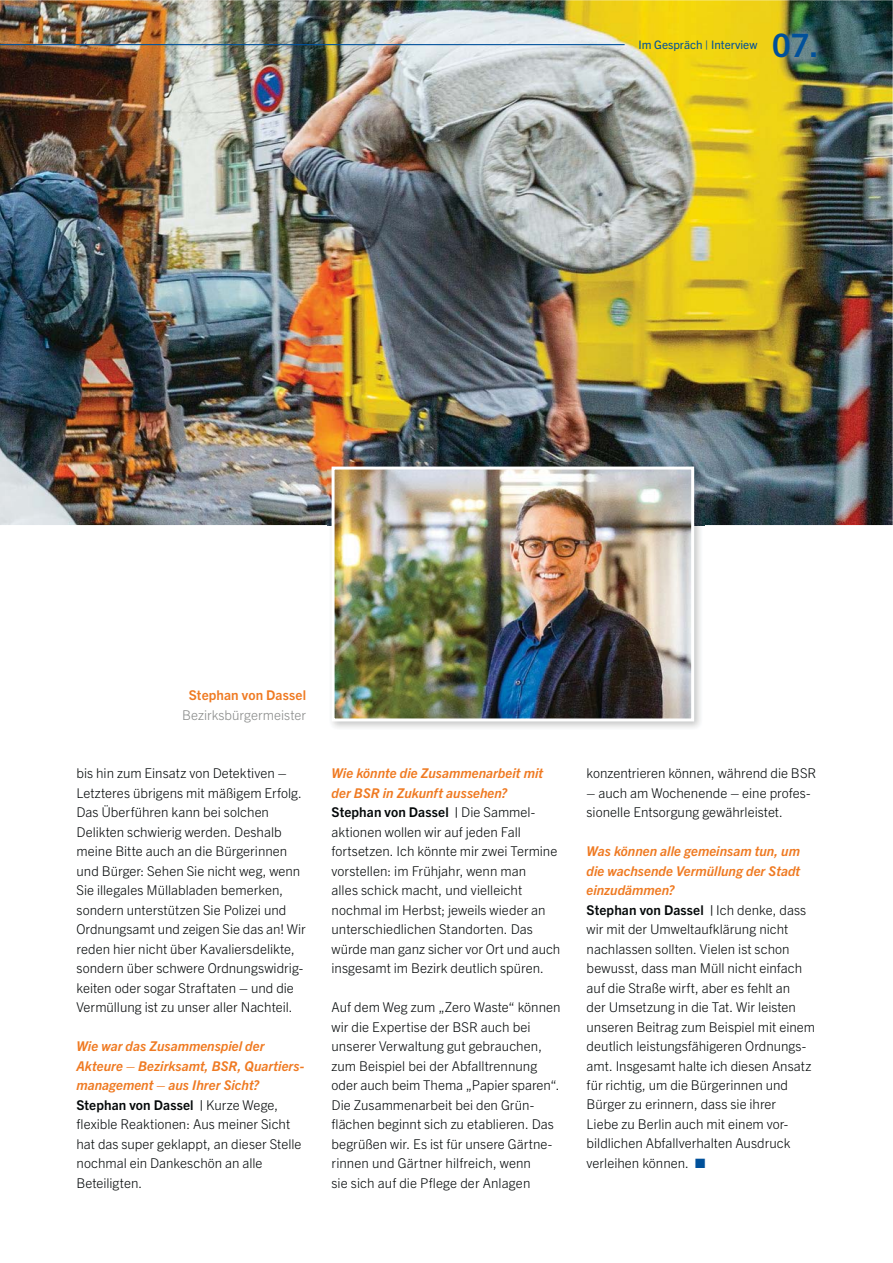
<style>
.page{position:relative;width:893px;height:1263px;background:#fff}
.page>*{position:absolute;margin:0;border:0;box-sizing:border-box;transform-origin:0 0}
.t1{font:700 32.4px "Trade Gothic Next LT Pro";color:#00509a}
.t2{font:300 13.5px/19.5px "Trade Gothic Next LT Pro";color:#040809}
.t3{font:300 13.5px "Trade Gothic Next LT Pro";color:#878988}
.t4{font:700 13.5px "Trade Gothic Next LT Pro";letter-spacing:.01em;color:#ef7a22}
.t5{font:11.7px "Trade Gothic Next LT Pro";color:#00509a}
.s1{font-weight:700;font-style:italic;color:#ef7a22}
.s2{font-weight:700}
</style>
<div class="page">
<img style="left:0;top:0;width:893px;height:525px">
<hr style="left:0;top:44px;width:625px;height:1px;background:#00509a">
<img style="left:328px;top:463px;width:376px;height:265px">
<img style="left:336px;top:471px;width:354px;height:246px">
<div style="left:332px;top:467px;width:362px;height:254px;border:3px solid #fff"></div>
<p class="t5" style="left:638px;top:41px;width:120px">Im Gespräch | Interview</p>
<h1 class="t1" style="left:772px;top:34px;width:48px">07.</h1>
<p class="t4" style="left:189px;top:691px;width:119px">Stephan von Dassel</p>
<p class="t3" style="left:182px;top:710px;width:126px">Bezirksbürgermeister</p>
<p class="t2" style="left:77px;top:765px;width:231px">bis hin zum Einsatz von Detektiven – Letzteres übrigens mit mäßigem Erfolg.<br>Das Überführen kann bei solchen Delikten schwierig werden. Deshalb meine Bitte auch an die Bürgerinnen und Bürger: Sehen Sie nicht weg, wenn Sie illegales Müllabladen bemerken, sondern unterstützen Sie Polizei und Ordnungsamt und zeigen Sie das an! Wir reden hier nicht über Kavaliersdelikte, sondern über schwere Ordnungswidrig&shy;keiten oder sogar Straftaten – und die Ver müllung ist zu unser aller Nachteil.</p>
<p class="t2" style="left:77px;top:1038px;width:229px"><span class="s1">Wie war das Zusammenspiel der<br>Akteure – Bezirksamt, BSR, Quartiers&shy;management – aus Ihrer Sicht?<br></span><span class="s2">Stephan von Dassel |</span> Kurze Wege, flexible Reaktionen: Aus meiner Sicht hat das super geklappt, an dieser Stelle nochmal ein Dankeschön an alle<br>Beteiligten.</p>
<p class="t2" style="left:332px;top:765px;width:230px"><span class="s1">Wie könnte die Zusammenarbeit mit der BSR in Zukunft aussehen?<br></span><span class="s2">Stephan von Dassel |</span> Die Sammel&shy;aktionen wollen wir auf jeden Fall fortsetzen. Ich könnte mir zwei Termine vorstellen: im Frühjahr, wenn man<br>alles schick macht, und vielleicht nochmal im Herbst; jeweils wieder an unterschiedlichen Standorten. Das würde man ganz sicher vor Ort und auch insgesamt im Bezirk deutlich spüren.</p>
<p class="t2" style="left:332px;top:999px;width:231px">Auf dem Weg zum „Zero Waste“ können wir die Expertise der BSR auch bei unserer Verwaltung gut gebrauchen, zum Beispiel bei der Abfalltrennung oder auch beim Thema „Papier sparen“.<br>Die Zusammenarbeit bei den Grün&shy;flächen beginnt sich zu etablieren. Das begrüßen wir. Es ist für unsere Gärtne&shy;rinnen und Gärtner hilfreich, wenn<br>sie sich auf die Pflege der Anlagen</p>
<p class="t2" style="left:587px;top:765px;width:231px">konzentrieren können, während die BSR</p>
<p class="t2" style="left:587px;top:784px;width:225px">– auch am Wochenende – eine profes&shy;sionelle Entsorgung gewährleistet.</p>
<p class="t2" style="left:587px;top:843px;width:230px"><span class="s1">Was können alle gemeinsam tun, um die wachsende Vermüllung der Stadt einzudämmen?<br></span><span class="s2">Stephan von Dassel |</span> Ich denke, dass wir mit der Umweltaufklärung nicht nachlassen sollten. Vielen ist schon bewusst, dass man Müll nicht einfach auf die Straße wirft, aber es fehlt an<br>der Umsetzung in die Tat. Wir leisten unseren Beitrag zum Beispiel mit einem deutlich leistungsfähigeren Ordnungs&shy;amt. Insgesamt halte ich diesen Ansatz für richtig, um die Bürgerinnen und Bürger zu erinnern, dass sie ihrer<br>Liebe zu Berlin auch mit einem vor&shy;bildlichen Abfallverhalten Ausdruck<br>ver leihen können.</p>
</div>
